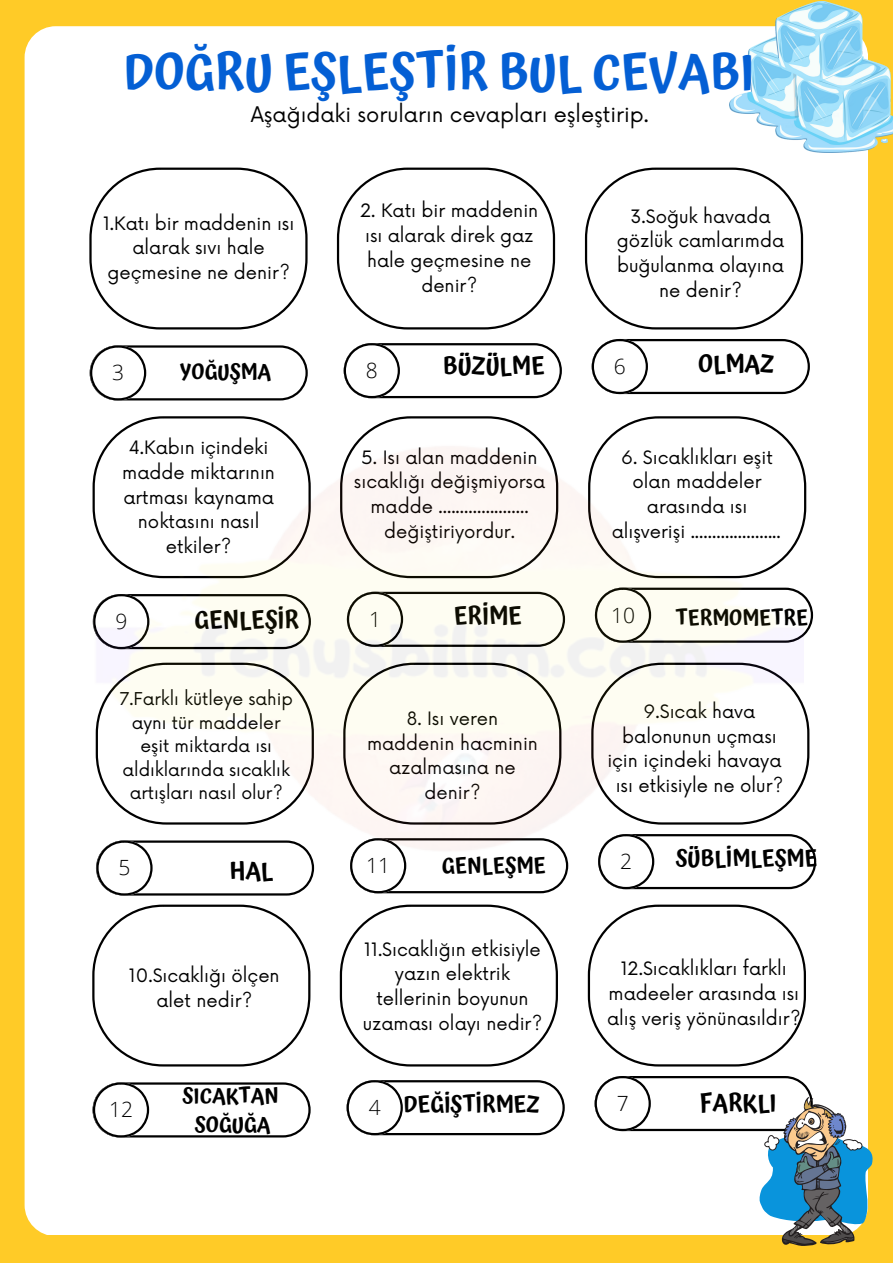
<style>
.page{position:relative;width:893px;height:1264px;background:#fff}
.page>*{position:absolute;margin:0;border:0;box-sizing:border-box;transform-origin:0 0}
.t1{font:600 49.05px "Atma";color:#045fd4}
.t2{font:600 24px "Atma";color:#000}
.t3{font:600 22.5px "Atma";color:#000}
.t4{font:600 21.45px "Atma";color:#000}
.t5{font:21px "Now";color:#000}
.t6{font:600 21px/29.2px "Atma";color:#000;text-align:center}
.t7{font:300 21px "Open Sans";color:#000}
.t8{font:18px/24.8px "Now";color:#000;text-align:center}
.t9{font:17.25px/23.5px "Now";color:#000;text-align:center}
</style>
<div class="page">
<div style="left:0;top:0;width:892px;height:1262px;background:#ffcb27"></div>
<div style="left:25px;top:26px;width:842px;height:1209px;background:#fff;border-radius:31px"></div>
<svg style="left:89px;top:167px;width:218px;height:107px"></svg>
<svg style="left:337px;top:167px;width:218px;height:107px"></svg>
<svg style="left:585px;top:167px;width:218px;height:107px"></svg>
<svg style="left:803px;top:348px;width:7px;height:37px"></svg>
<svg style="left:803px;top:594px;width:10px;height:43px"></svg>
<svg style="left:803px;top:704px;width:6px;height:80px"></svg>
<svg style="left:803px;top:838px;width:13px;height:47px"></svg>
<svg style="left:92px;top:988px;width:218px;height:78px"></svg>
<svg style="left:340px;top:988px;width:218px;height:78px"></svg>
<svg style="left:587px;top:955px;width:219px;height:111px"></svg>
<svg style="left:92px;top:1082px;width:219px;height:55px"></svg>
<svg style="left:346px;top:1080px;width:219px;height:55px"></svg>
<img style="left:729px;top:1px;width:163px;height:151px">
<svg style="left:594px;top:1075px;width:279px;height:171px"></svg>
<img style="left:89px;top:274px;width:714px;height:714px">
<h1 class="t1" style="left:124px;top:43px;width:631px">DOĞRU EŞLEŞTİR BUL CEVABI</h1>
<p class="t5" style="left:251px;top:103px;width:400px">Aşağıdaki soruların cevapları eşleşti ri p.</p>
<p class="t8" style="left:103px;top:212px;width:193px">1.Katı bi r maddeni n ısı alarak sıvı hale geçmesi ne ne deni r?</p>
<p class="t8" style="left:360px;top:199px;width:180px">2. Katı bir maddenin ısı alarak di rek gaz hale geçmesi ne ne denir?</p>
<p class="t8" style="left:616px;top:205px;width:169px">3.Soğuk havada gözlük camlarımda buğulanma olayına ne denir?</p>
<h2 class="t2" style="left:443px;top:351px;width:103px">BÜZÜLME</h2>
<p class="t7" style="left:112px;top:358px;width:13px">3</p>
<p class="t7" style="left:366px;top:355px;width:13px">8</p>
<p class="t7" style="left:614px;top:351px;width:13px">6</p>
<p class="t6" style="left:180px;top:357px;width:92px">YOĞUŞMA</p>
<h2 class="t2" style="left:698px;top:349px;width:78px">OLMAZ</h2>
<p class="t8" style="left:122px;top:436px;width:154px">4.Kabın içi ndeki madde mi ktarının artması kaynama noktasını nasıl etki ler?</p>
<p class="t8" style="left:354px;top:445px;width:193px">5. Isı alan maddenin sıcaklığı değişmiyorsa madde ..................... değişti riyordur.</p>
<p class="t8" style="left:611px;top:445px;width:171px">6. Sıcaklıkları eşit olan maddeler arasında ısı alışverişi .....................</p>
<h2 class="t2" style="left:454px;top:602px;width:70px">ERİME</h2>
<h2 class="t2" style="left:194px;top:605px;width:106px">GENLEŞİR</h2>
<p class="t6" style="left:675px;top:603px;width:134px">TERMOMETRE</p>
<p class="t7" style="left:115px;top:606px;width:13px">9</p>
<p class="t7" style="left:369px;top:604px;width:13px">1</p>
<p class="t7" style="left:611px;top:600px;width:25px">10</p>
<p class="t9" style="left:119px;top:688px;width:175px">7.Farklı kütleye sahi p aynı tür maddeler eşit mi ktarda ısı aldıklarında sıcaklık artışları nasıl olur?</p>
<p class="t8" style="left:367px;top:707px;width:172px">8. Isı veren maddenin hacminin azalmasına ne denir?</p>
<p class="t8" style="left:607px;top:699px;width:177px">9.Sıcak hava balonunun uçması içi n içi ndeki havaya ısı etkisiyle ne olur?</p>
<p class="t7" style="left:118px;top:852px;width:13px">5</p>
<p class="t7" style="left:366px;top:850px;width:25px">11</p>
<p class="t7" style="left:620px;top:846px;width:13px">2</p>
<p class="t4" style="left:442px;top:853px;width:106px">GENLEŞME</p>
<h2 class="t2" style="left:230px;top:856px;width:45px">HAL</h2>
<p class="t3" style="left:675px;top:845px;width:143px">SÜBLİMLEŞME</p>
<p class="t8" style="left:129px;top:964px;width:152px">10.Sıcaklığı ölçen alet nedi r?</p>
<p class="t8" style="left:363px;top:937px;width:181px">11.Sıcaklığın etkisiyle yazın elektri k tellerinin boyunun uzaması olayı nedi r?</p>
<p class="t8" style="left:607px;top:957px;width:195px">12.Sıcaklıkları farklı madeeler arasında ısı alış veriş yönünasıldır?</p>
<p class="t6" style="left:182px;top:1081px;width:98px">SICAKTAN<br>SOĞUĞA</p>
<p class="t3" style="left:404px;top:1091px;width:137px">DEĞİŞTİRMEZ</p>
<p class="t7" style="left:109px;top:1094px;width:25px">12</p>
<p class="t7" style="left:369px;top:1092px;width:13px">4</p>
<p class="t7" style="left:616px;top:1088px;width:13px">7</p>
<h2 class="t2" style="left:699px;top:1088px;width:79px">FARKLI</h2>
</div>
